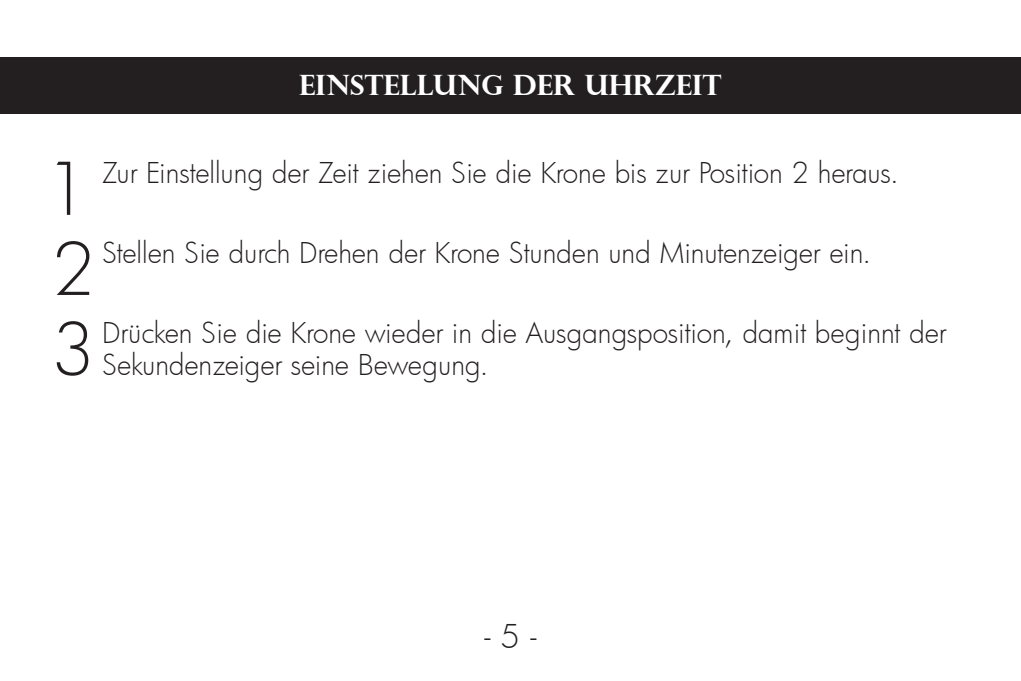
<style>
.page{position:relative;width:1021px;height:681px;background:#fff}
.page>*{position:absolute;margin:0;border:0;box-sizing:border-box;transform-origin:0 0}
.t1{font:300 70.4px "Futura";color:#231f20}
.t2{font:300 32px "Futura";color:#231f20}
.t3{font:300 28px/32px "Futura";letter-spacing:-.005em;color:#231f20}
.t4{font:700 28px "Perpetua Titling";color:#fff}
</style>
<div class="page">
<div style="left:0;top:57px;width:1020px;height:56px;background:#231f20"></div>
<p class="t4" style="left:299px;top:68px;width:424px">EINSTELLUNG DER UHRZEIT</p>
<h1 class="t1" style="left:46px;top:142px;width:45px">1</h1>
<p class="t3" style="left:102px;top:156px;width:798px">Zur Einstellung der Zeit ziehen Sie die Krone bis zur Position 2 heraus.</p>
<h1 class="t1" style="left:52px;top:222px;width:45px">2</h1>
<p class="t3" style="left:102px;top:236px;width:770px">Stellen Sie durch Drehen der Krone Stunden und Minutenzeiger ein.</p>
<h1 class="t1" style="left:51px;top:302px;width:45px">3</h1>
<p class="t3" style="left:102px;top:316px;width:846px">Drücken Sie die Krone wieder in die Ausgangsposition, damit beginnt der<br>Sekundenzeiger seine Bewegung.</p>
<p class="t2" style="left:484px;top:614px;width:53px">- 5 -</p>
</div>
